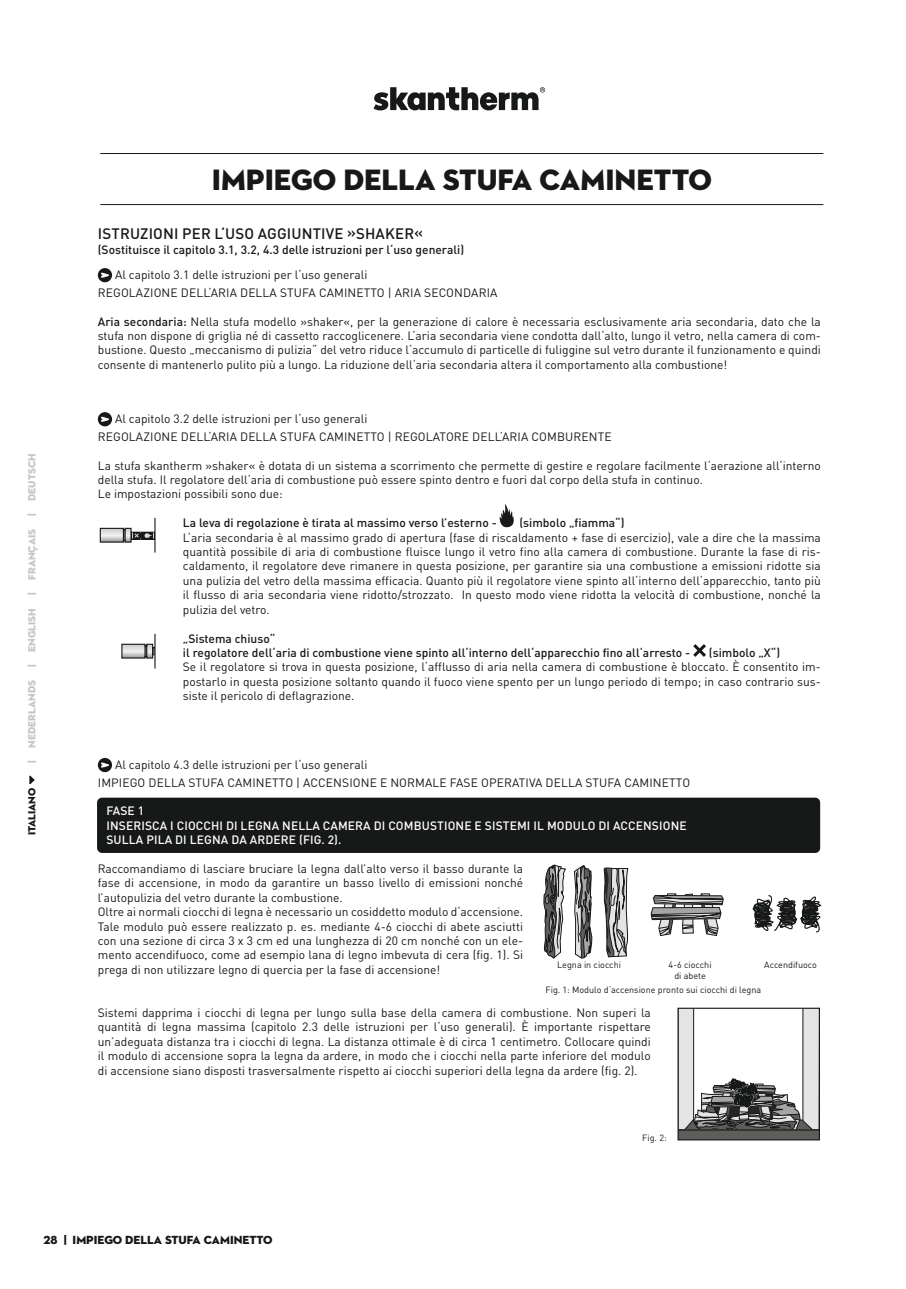
<style>
.page{position:relative;width:906px;height:1289px;background:#fff}
.page>*{position:absolute;margin:0;border:0;box-sizing:border-box;transform-origin:0 0}
.t1{font:30px "Neutraface 2 Display Titling";color:#171818}
.t2{font:500 15px "DIN Pro";letter-spacing:.01em;color:#171818}
.t3{font:12px/14.4px "DIN Pro";color:#171818}
.t4{font:500 12px/14.4px "DIN Pro";color:#171818}
.t5{font:500 12px/14.4px "DIN Pro";letter-spacing:.01em;color:#fff}
.t6{font:12px "Neutraface 2 Display Titling";color:#171818}
.t7{font:10.5px "Neutraface 2 Display Titling";color:#c6c6c6}
.t8{font:10.5px "Neutraface 2 Display Titling";color:#171818}
.t9{font:9px/10.8px "DIN Pro";color:#171818;text-align:center}
.s1{font-weight:500}
</style>
<div class="page">
<svg style="left:373px;top:87px;width:172px;height:23px"></svg>
<hr style="left:100px;top:204px;width:723px;height:1px;background:#171818">
<hr style="left:100px;top:153px;width:723px;height:1px;background:#171818">
<svg style="left:29px;top:775px;width:6px;height:9px"></svg>
<svg style="left:679px;top:1009px;width:139px;height:120px"></svg>
<div style="left:678px;top:1129px;width:141px;height:10px;background:#343433"></div>
<div style="left:678px;top:1131px;width:141px;height:8px;background:#5d5d5c"></div>
<div style="left:677px;top:1007px;width:143px;height:133px;border:1px solid #171818"></div>
<div style="left:98px;top:798px;width:721px;height:54px;background:#171818;border-radius:4px"></div>
<div style="left:97px;top:797px;width:723px;height:56px;border:2px solid #171818;border-radius:4px"></div>
<div style="left:98px;top:268px;width:14px;height:14px;background:#171818;border-radius:50%"></div>
<svg style="left:101px;top:273px;width:8px;height:5px"></svg>
<div style="left:98px;top:412px;width:14px;height:14px;background:#171818;border-radius:50%"></div>
<svg style="left:101px;top:417px;width:8px;height:5px"></svg>
<svg style="left:499px;top:504px;width:15px;height:23px"></svg>
<svg style="left:693px;top:644px;width:13px;height:13px"></svg>
<div style="left:98px;top:758px;width:14px;height:14px;background:#171818;border-radius:50%"></div>
<svg style="left:101px;top:762px;width:8px;height:5px"></svg>
<svg style="left:650px;top:893px;width:74px;height:43px"></svg>
<svg style="left:603px;top:867px;width:25px;height:90px;background:#919191"></svg>
<svg style="left:574px;top:852px;width:18px;height:107px"></svg>
<svg style="left:543px;top:864px;width:23px;height:95px"></svg>
<svg style="left:752px;top:895px;width:70px;height:38px"></svg>
<svg style="left:121px;top:643px;width:33px;height:16px"></svg>
<hr style="left:154px;top:634px;width:1px;height:34px;background:#171818">
<svg style="left:99px;top:527px;width:55px;height:16px"></svg>
<hr style="left:154px;top:518px;width:1px;height:34px;background:#171818">
<h1 class="t1" style="left:212px;top:161px;width:501px">IMPIEGO DELLA STUFA CAMINETTO</h1>
<p class="t7" style="left:25px;top:763px;width:311px;rotate:-90deg">| NEDERLANDS | ENGLISH | FRANÇAIS | DEUTSCH</p>
<p class="t8" style="left:25px;top:835px;width:49px;rotate:-90deg">ITALIANO</p>
<p class="t2" style="left:98px;top:221px;width:327px">ISTRUZIONI PER L‘USO AGGIUNTIVE »SHAKER«</p>
<p class="t4" style="left:98px;top:241px;width:368px">(Sostituisce il capitolo 3.1, 3.2, 4.3 delle istruzioni per l‘uso generali)</p>
<p class="t3" style="left:98px;top:265px;width:401px;line-height:17.4px;text-indent:17px">Al capitolo 3.1 delle istruzioni per l‘uso generali<br>REGOLAZIONE DELL‘ARIA DELLA STUFA CAMINETTO | ARIA SECONDARIA</p>
<p class="t3" style="left:98px;top:313px;width:724px;text-align:justify"><span class="s1">Aria secondaria:</span> Nella stufa modello »shaker«, per la generazione di calore è necessaria esclusivamente aria secondaria, dato che la stufa non dispone di griglia né di cassetto raccoglicenere. L‘aria secondaria viene condotta dall‘alto, lungo il vetro, nella camera di com&shy;bustione. Questo „meccanismo di pulizia“ del vetro riduce l‘accumulo di particelle di fuliggine sul vetro durante il funzionamento e quindi consente di mantenerlo pulito più a lungo. La riduzione dell‘aria secondaria altera il comportamento alla combustione!</p>
<p class="t3" style="left:98px;top:409px;width:515px;line-height:17.4px;text-indent:17px">Al capitolo 3.2 delle istruzioni per l‘uso generali<br>REGOLAZIONE DELL‘ARIA DELLA STUFA CAMINETTO | REGOLATORE DELL‘ARIA COMBURENTE</p>
<p class="t3" style="left:98px;top:457px;width:724px">La stufa skantherm »shaker« è dotata di un sistema a scorrimento che permette di gestire e regolare facilmente l‘aerazione all‘interno della stufa. Il regolatore dell‘aria di combustione può essere spinto dentro e fuori dal corpo della stufa in continuo.<br>Le impostazioni possibili sono due:</p>
<p class="t4" style="left:183px;top:514px;width:315px">La leva di regolazione è tirata al massimo verso l’esterno -</p>
<p class="t4" style="left:519px;top:514px;width:107px">(simbolo „fiamma“)</p>
<p class="t3" style="left:183px;top:529px;width:639px;text-align:justify">L‘aria secondaria è al massimo grado di apertura (fase di riscaldamento + fase di esercizio), vale a dire che la massima quantità possibile di aria di combustione fluisce lungo il vetro fino alla camera di combustione. Durante la fase di ris&shy;caldamento, il regolatore deve rimanere in questa posizione, per garantire sia una combustione a emissioni ridotte sia una pulizia del vetro della massima efficacia. Quanto più il regolatore viene spinto all‘interno dell‘apparecchio, tanto più il flusso di aria secondaria viene ridotto/strozzato. In questo modo viene ridotta la velocità di combustione, nonché la pulizia del vetro.</p>
<p class="t4" style="left:183px;top:629px;width:509px">„Sistema chiuso“<br>il regolatore dell‘aria di combustione viene spinto all‘interno dell‘apparecchio fino all‘arresto -</p>
<p class="t4" style="left:709px;top:644px;width:73px">(simbolo „X“)</p>
<p class="t3" style="left:183px;top:658px;width:639px;text-align:justify">Se il regolatore si trova in questa posizione, l‘afflusso di aria nella camera di combustione è bloccato. È consentito im&shy;postarlo in questa posizione soltanto quando il fuoco viene spento per un lungo periodo di tempo; in caso contrario sus&shy;siste il pericolo di deflagrazione.</p>
<p class="t3" style="left:98px;top:755px;width:594px;line-height:17.4px;text-indent:17px">Al capitolo 4.3 delle istruzioni per l‘uso generali<br>IMPIEGO DELLA STUFA CAMINETTO | ACCENSIONE E NORMALE FASE OPERATIVA DELLA STUFA CAMINETTO</p>
<p class="t5" style="left:106px;top:802px;width:582px">FASE 1<br>INSERISCA I CIOCCHI DI LEGNA NELLA CAMERA DI COMBUSTIONE E SISTEMI IL MODULO DI ACCENSIONE<br>SULLA PILA DI LEGNA DA ARDERE (FIG. 2).</p>
<p class="t3" style="left:98px;top:860px;width:427px">Raccomandiamo di lasciare bruciare la legna dall’alto verso il basso durante la fase di accensione, in modo da garantire un basso livello di emissioni nonché l’autopulizia del vetro durante la combustione.<br>Oltre ai normali ciocchi di legna è necessario un cosiddetto modulo d‘accensione.<br>Tale modulo può essere realizzato p. es. mediante 4-6 ciocchi di abete asciutti con una sezione di circa 3 x 3 cm ed una lunghezza di 20 cm nonché con un ele&shy;mento accendifuoco, come ad esempio lana di legno imbevuta di cera (fig. 1). Si prega di non utilizzare legno di quercia per la fase di accensione!</p>
<p class="t3" style="left:98px;top:1004px;width:554px;text-align:justify">Sistemi dapprima i ciocchi di legna per lungo sulla base della camera di combustione. Non superi la quantità di legna massima (capitolo 2.3 delle istruzioni per l‘uso generali). È importante rispettare un’adeguata distanza tra i ciocchi di legna. La distanza ottimale è di circa 1 centimetro. Collocare quindi il modulo di accensione sopra la legna da ardere, in modo che i ciocchi nella parte inferiore del modulo di accensione siano disposti trasversalmente rispetto ai ciocchi superiori della legna da ardere (fig. 2).</p>
<p class="t9" style="left:557px;top:958px;width:65px">Legna in ciocchi</p>
<p class="t9" style="left:668px;top:958px;width:44px">4-6 ciocchi di abete</p>
<p class="t9" style="left:764px;top:958px;width:54px">Accendifuoco</p>
<p class="t9" style="left:545px;top:983px;width:217px">Fig. 1: Modulo d‘accensione pronto sui ciocchi di legna</p>
<p class="t9" style="left:642px;top:1130px;width:26px">Fig. 2:</p>
<p class="t6" style="left:43px;top:1232px;width:231px">28 | IMPIEGO DELLA STUFA CAMINETTO</p>
</div>
